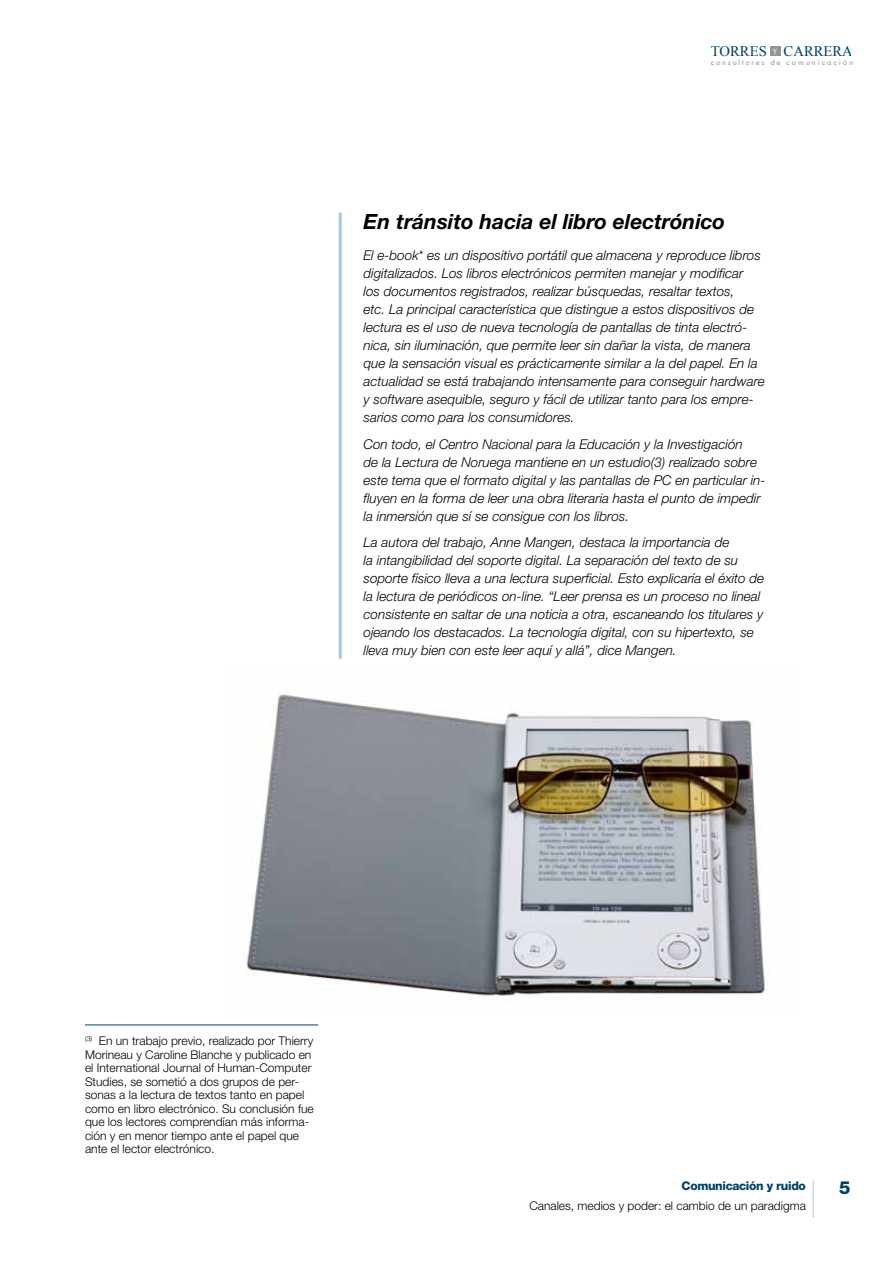
<style>
.page{position:relative;width:893px;height:1263px;background:#fff}
.page>*{position:absolute;margin:0;border:0;box-sizing:border-box;transform-origin:0 0}
.t1{font:italic 700 21px "Helvetica Neue";color:#000}
.t2{font:800 18px "Helvetica Neue";color:#004264}
.t3{font:14.7px "Times New Roman";color:#004264}
.t4{font:italic 300 13.5px/18px "Helvetica Neue";color:#000}
.t5{font:300 12px/13.5px "Helvetica Neue";color:#000}
.t6{font:800 12px "Helvetica Neue";letter-spacing:-.03em;color:#004264}
.t7{font:7.35px "Futurist";letter-spacing:.235em;color:#959491}
.t8{font:7.35px "Futurist";color:#fff}
.s1{color:#fff}
</style>
<div class="page">
<div style="left:770px;top:46px;width:10px;height:10px;background:#959491"></div>
<hr style="left:813px;top:1180px;width:1px;height:37px;background:#a1cae9">
<img style="left:243px;top:694px;width:525px;height:302px">
<hr style="left:85px;top:1025px;width:233px;height:1px;background:#004264">
<hr style="left:339px;top:213px;width:3px;height:446px;background:#a1cae9">
<p class="t3" style="left:711px;top:41px;width:143px">TORRES <span class="s1">Y</span> CARRERA</p>
<p class="t7" style="left:711px;top:58px;width:144px">consultores de comunicación</p>
<p class="t8" style="left:773px;top:47px;width:6px">Y</p>
<h1 class="t1" style="left:364px;top:209px;width:363px">En tránsito hacia el libro electrónico</h1>
<p class="t4" style="left:364px;top:246px;width:403px">El e-book* es un dispositivo portátil que almacena y reproduce libros digitalizados. Los libros electrónicos permiten manejar y modificar<br>los documentos registrados, realizar búsquedas, resaltar textos,<br>etc. La principal característica que distingue a estos dispositivos de lectura es el uso de nueva tecnología de pantallas de tinta electró&shy;nica, sin iluminación, que permite leer sin dañar la vista, de manera que la sensación visual es prácticamente similar a la del papel. En la actualidad se está trabajando intensamente para conseguir hardware y software asequible, seguro y fácil de utilizar tanto para los empre&shy;sarios como para los consumidores.</p>
<p class="t4" style="left:364px;top:435px;width:403px">Con todo, el Centro Nacional para la Educación y la Investigación<br>de la Lectura de Noruega mantiene en un estudio(3) realizado sobre este tema que el formato digital y las pantallas de PC en particular in&shy;fluyen en la forma de leer una obra literaria hasta el punto de impedir la inmersión que sí se consigue con los libros.</p>
<p class="t4" style="left:364px;top:533px;width:402px">La autora del trabajo, Anne Mangen, destaca la importancia de<br>la intangibilidad del soporte digital. La separación del texto de su soporte físico lleva a una lectura superficial. Esto explicaría el éxito de la lectura de periódicos on-line. “Leer prensa es un proceso no lineal consistente en saltar de una noticia a otra, escaneando los titulares y ojeando los destacados. La tecnología digital, con su hipertexto, se lleva muy bien con este leer aquí y allá”, dice Mangen.</p>
<p class="t5" style="left:85px;top:1034px;width:230px"><sup>(3)</sup> En un trabajo previo, realizado por Thierry Morineau y Caroline Blanche y publicado en el International Journal of Human-Computer Studies, se sometió a dos grupos de per&shy;sonas a la lectura de textos tanto en papel como en libro electrónico. Su conclusión fue que los lectores comprendían más informa&shy;ción y en menor tiempo ante el papel que ante el lector electrónico.</p>
<p class="t6" style="left:682px;top:1178px;width:126px">Comunicación y ruido</p>
<p class="t5" style="left:529px;top:1199px;width:278px">Canales, medios y poder: el cambio de un paradigma</p>
<h2 class="t2" style="left:839px;top:1177px;width:13px">5</h2>
</div>
